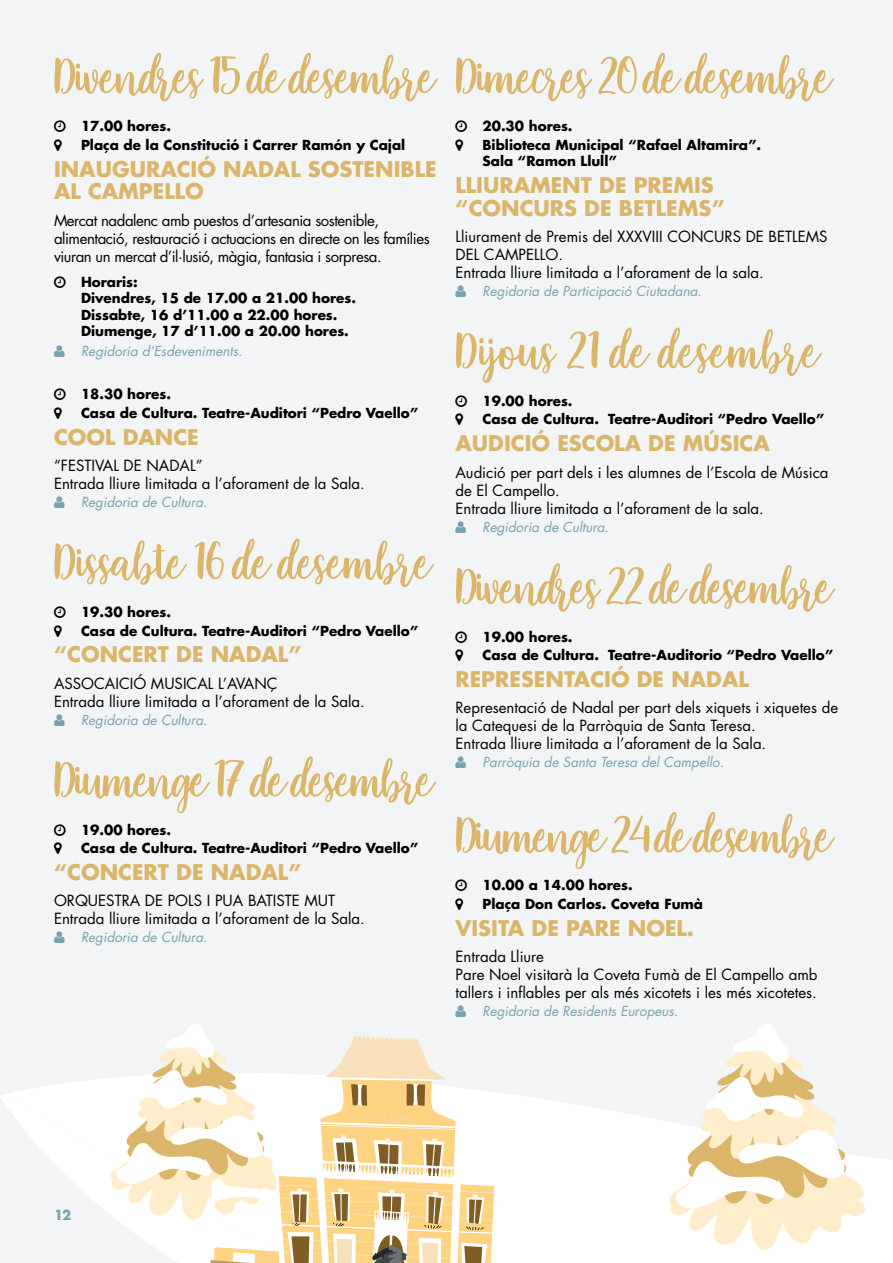
<style>
.page{position:relative;width:893px;height:1263px;background:#f3f4f5}
.page>*{position:absolute;margin:0;border:0;box-sizing:border-box;transform-origin:0 0}
.t1{font:52.5px "Faradisa Script";letter-spacing:-.04em;color:#dbb56a}
.t2{font:52.5px "Faradisa Script";letter-spacing:-.02em;color:#dbb56a}
.t3{font:52.5px "Faradisa Script";letter-spacing:-.06em;color:#dbb56a}
.t4{font:52.5px "Faradisa Script";color:#dbb56a}
.t5{font:700 21px/22.5px "Futura Std";color:#dbb56a}
.t6{font:15px/18px "Futura Std";color:#000}
.t7{font:15px/18px "Futura Std";letter-spacing:-.03em;color:#000}
.t8{font:700 13.5px/18.6px "Futura Std";color:#000}
.t9{font:italic 13.5px "Futura Std";color:#77a3ad}
.t10{font:700 13.5px "Futura";color:#77a3ad}
</style>
<div class="page">
<svg style="left:0;top:1079px;width:523px;height:18px;fill:#fff"></svg>
<svg style="left:1px;top:1097px;width:892px;height:166px;fill:#fff"></svg>
<svg style="left:665px;top:1024px;width:200px;height:227px"></svg>
<svg style="left:107px;top:1024px;width:395px;height:239px"></svg>
<h1 class="t1" style="left:54px;top:40px;width:780px">Divendres 15 de desembre Dimecres 20 de desembre</h1>
<p class="t8" style="left:81px;top:117px;width:326px">17.00 hores.<br>Plaça de la Constitució i Carrer Ramón y Cajal</p>
<h2 class="t5" style="left:54px;top:157px;width:384px">INAUGURACIÓ NADAL SOSTENIBLE<br>AL CAMPELLO</h2>
<p class="t7" style="left:54px;top:211px;width:377px">Mercat nadalenc amb puestos d’artesania sostenible, alimentació, restauració i actuacions en directe on les famílies viuran un mercat d’il·lusió, màgia, fantasia i sorpresa.</p>
<p class="t8" style="left:81px;top:273px;width:276px;line-height:16.5px">Horaris:<br>Divendres, 15 de 17.00 a 21.00 hores.<br>Dissabte, 16 d’11.00 a 22.00 hores.<br>Diumenge, 17 d’11.00 a 20.00 hores.</p>
<p class="t9" style="left:81px;top:343px;width:163px">Regidoria d’Esdeveniments.</p>
<p class="t8" style="left:81px;top:385px;width:339px">18.30 hores.<br>Casa de Cultura. Teatre-Auditori “Pedro Vaello”</p>
<h2 class="t5" style="left:54px;top:425px;width:146px">COOL DANCE</h2>
<p class="t6" style="left:54px;top:457px;width:312px">“FESTIVAL DE NADAL”<br>Entrada lliure limitada a l’aforament de la Sala.</p>
<p class="t9" style="left:81px;top:493px;width:128px">Regidoria de Cultura.</p>
<h1 class="t2" style="left:54px;top:526px;width:380px">Dissabte 16 de desembre</h1>
<p class="t8" style="left:81px;top:602px;width:339px">19.30 hores.<br>Casa de Cultura. Teatre-Auditori “Pedro Vaello”</p>
<h2 class="t5" style="left:54px;top:643px;width:249px">“CONCERT DE NADAL”</h2>
<p class="t6" style="left:54px;top:674px;width:312px">ASSOCAICIÓ MUSICAL L’AVANÇ<br>Entrada lliure limitada a l’aforament de la Sala.</p>
<p class="t9" style="left:81px;top:711px;width:128px">Regidoria de Cultura.</p>
<h1 class="t1" style="left:54px;top:744px;width:382px">Diumenge 17 de desembre</h1>
<p class="t8" style="left:81px;top:820px;width:339px">19.00 hores.<br>Casa de Cultura. Teatre-Auditori “Pedro Vaello”</p>
<h2 class="t5" style="left:54px;top:860px;width:249px">“CONCERT DE NADAL”</h2>
<p class="t6" style="left:54px;top:892px;width:312px">ORQUESTRA DE POLS I PUA BATISTE MUT<br>Entrada lliure limitada a l’aforament de la Sala.</p>
<p class="t9" style="left:81px;top:929px;width:128px">Regidoria de Cultura.</p>
<p class="t8" style="left:482px;top:117px;width:280px">20.30 hores.<br>Biblioteca Municipal “Rafael Altamira”.</p>
<p class="t8" style="left:482px;top:152px;width:136px">Sala “Ramon Llull”</p>
<h2 class="t5" style="left:455px;top:174px;width:271px">LLIURAMENT DE PREMIS “CONCURS DE BETLEMS”</h2>
<p class="t6" style="left:455px;top:228px;width:374px">Lliurament de Premis del XXXVIII CONCURS DE BETLEMS<br>DEL CAMPELLO.<br>Entrada lliure limitada a l’aforament de la sala.</p>
<p class="t9" style="left:482px;top:282px;width:221px">Regidoria de Participació Ciutadana.</p>
<h1 class="t4" style="left:455px;top:315px;width:366px">Dijous 21 de desembre</h1>
<p class="t8" style="left:482px;top:391px;width:343px">19.00 hores.<br>Casa de Cultura. Teatre-Auditori “Pedro Vaello”</p>
<h2 class="t5" style="left:455px;top:432px;width:316px">AUDICIÓ ESCOLA DE MÚSICA</h2>
<p class="t6" style="left:455px;top:463px;width:375px">Audició per part dels i les alumnes de l’Escola de Música de El Campello.<br>Entrada lliure limitada a l’aforament de la sala.</p>
<p class="t9" style="left:482px;top:518px;width:128px">Regidoria de Cultura.</p>
<h1 class="t1" style="left:455px;top:551px;width:379px">Divendres 22 de desembre</h1>
<p class="t8" style="left:482px;top:627px;width:352px">19.00 hores.<br>Casa de Cultura. Teatre-Auditorio “Pedro Vaello”</p>
<h2 class="t5" style="left:455px;top:667px;width:295px">REPRESENTACIÓ DE NADAL</h2>
<p class="t6" style="left:455px;top:699px;width:384px">Representació de Nadal per part dels xiquets i xiquetes de la Catequesi de la Parròquia de Santa Teresa.<br>Entrada lliure limitada a l’aforament de la Sala.</p>
<p class="t9" style="left:482px;top:754px;width:243px">Parròquia de Santa Teresa del Campello.</p>
<h1 class="t3" style="left:455px;top:799px;width:379px">Diumenge 24 de desembre</h1>
<p class="t8" style="left:482px;top:876px;width:222px">10.00 a 14.00 hores.<br>Plaça Don Carlos. Coveta Fumà</p>
<h2 class="t5" style="left:455px;top:916px;width:240px">VISITA DE PARE NOEL.</h2>
<p class="t6" style="left:455px;top:948px;width:363px">Entrada Lliure<br>Pare Noel visitarà la Coveta Fumà de El Campello amb tallers i inflables per als més xicotets i les més xicotetes.</p>
<p class="t9" style="left:482px;top:1002px;width:197px">Regidoria de Residents Europeus.</p>
<p class="t10" style="left:54px;top:1205px;width:19px">12</p>
</div>
